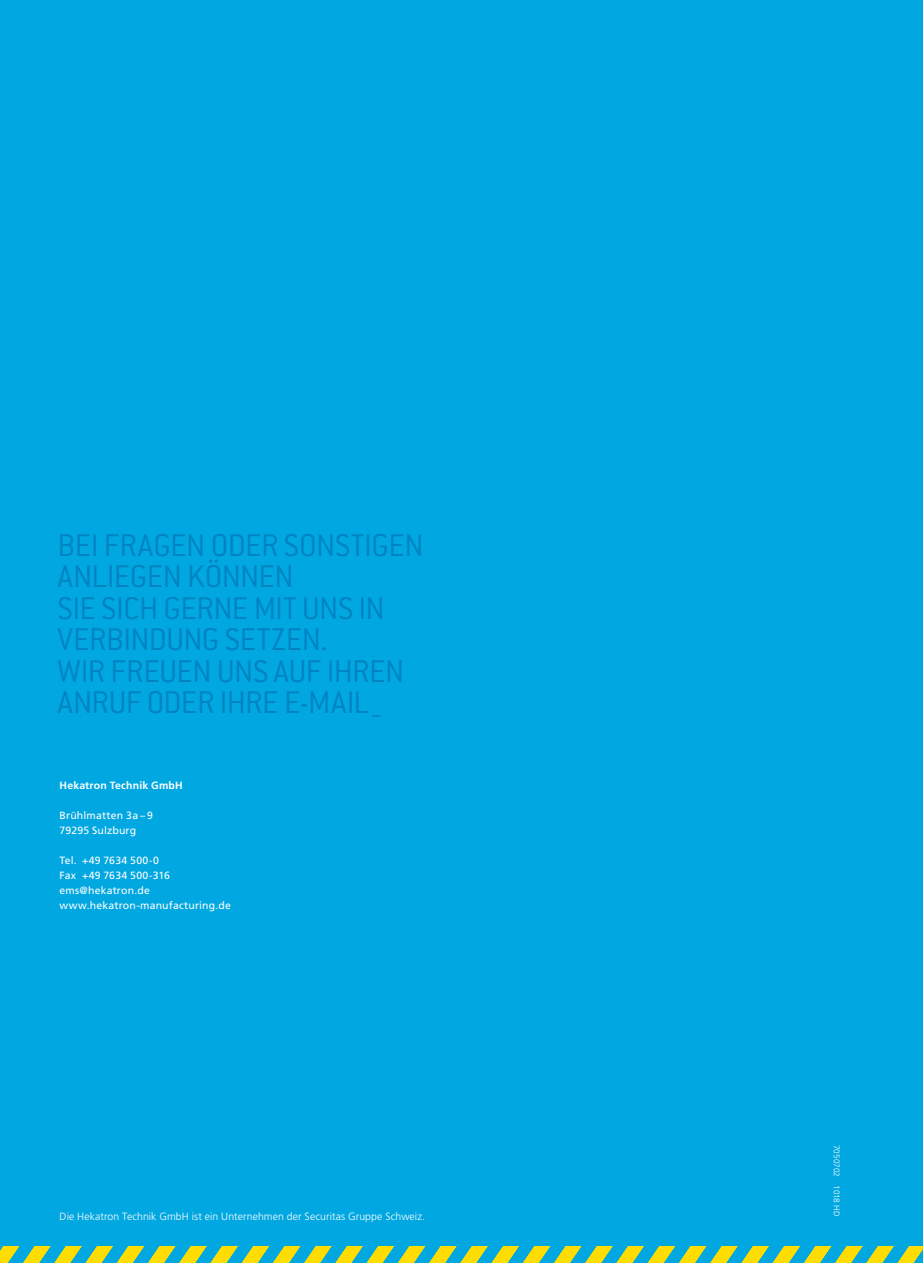
<style>
.page{position:relative;width:923px;height:1263px;background:#00a7e1}
.page>*{position:absolute;margin:0;border:0;box-sizing:border-box;transform-origin:0 0}
.t1{font:300 34.5px/31.5px "Conduit ITC";letter-spacing:-.015em;color:#0083c1}
.t2{font:10.5px/15px "Frutiger LT Std";letter-spacing:.015em;color:#fff}
.t3{font:300 10.5px "Frutiger LT Std";letter-spacing:.01em;color:#fff}
.t4{font:700 10.5px "Frutiger LT Std";letter-spacing:.02em;color:#fff}
.t5{font:300 8.25px "Frutiger LT Std";letter-spacing:-.01em;color:#fff}
</style>
<div class="page">
<svg style="left:0;top:1246px;width:923px;height:17px"></svg>
<p class="t1" style="left:57px;top:529px;width:368px">BEI FRAGEN ODER SONSTIGEN<br>ANLIEGEN KÖNNEN<br>SIE SICH GERNE MIT UNS IN<br>VERBINDUNG SETZEN.<br>WIR FREUEN UNS AUF IHREN<br>ANRUF ODER IHRE E-MAIL_</p>
<p class="t4" style="left:60px;top:779px;width:125px">Hekatron Technik GmbH</p>
<p class="t2" style="left:60px;top:808px;width:95px">Brühlmatten 3a – 9<br>79295 Sulzburg</p>
<p class="t2" style="left:60px;top:853px;width:173px">Tel. +49 7634 500-0<br>Fax +49 7634 500-316 ems@hekatron.de www.hekatron-manufacturing.de</p>
<p class="t3" style="left:60px;top:1211px;width:367px">Die Hekatron Technik GmbH ist ein Unternehmen der Securitas Gruppe Schweiz.</p>
<p class="t5" style="left:841px;top:1145px;width:73px;rotate:90deg">7050702 1018 HD</p>
</div>
